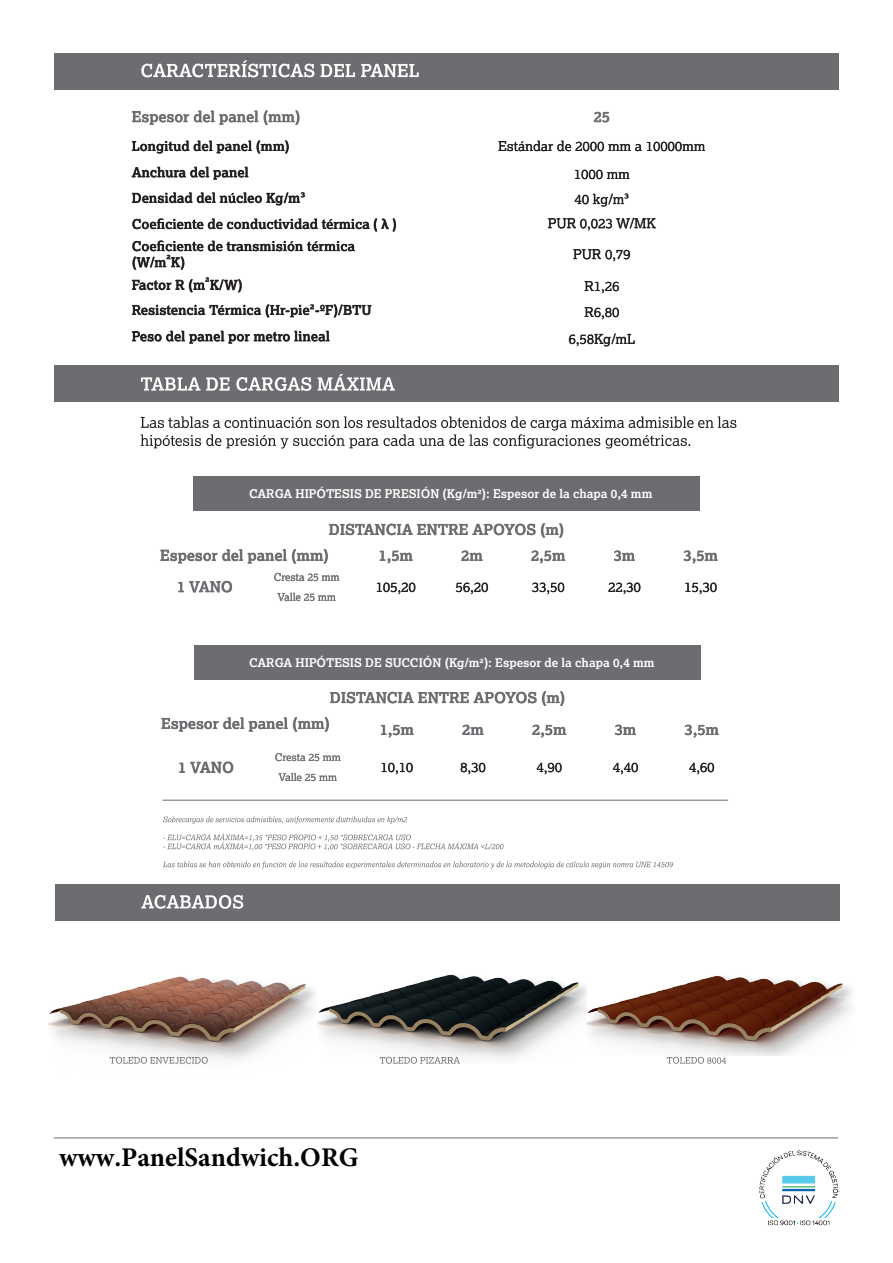
<style>
.page{position:relative;width:893px;height:1263px;background:#fff}
.page>*{position:absolute;margin:0;border:0;box-sizing:border-box;transform-origin:0 0}
.t1{font:700 27px "Minion Pro";color:#000}
.t2{font:700 15px/25.8px "Lexia";color:#6c6d70}
.t3{font:700 13.5px/16.2px "Lexia";color:#231f20}
.t4{font:13.5px "Lexia";color:#231f20}
.t5{font:700 12px "Lexia";color:#fff}
.t6{font:10.5px "Lexia";color:#6c6d70}
.s1{font-family:"Calibri";font-size:15px}
</style>
<div class="page">
<div style="left:54px;top:53px;width:785px;height:36px;background:#6c6d70"></div>
<svg style="left:141px;top:60px;width:278px;height:17px"></svg>
<div style="left:49px;top:974px;width:269px;height:103px;background:#231f20;opacity:.4"></div>
<img style="left:49px;top:974px;width:260px;height:103px">
<img style="left:317px;top:974px;width:264px;height:89px">
<div style="left:586px;top:973px;width:269px;height:83px;background:#231f20;opacity:.4"></div>
<img style="left:586px;top:973px;width:260px;height:83px">
<div style="left:55px;top:884px;width:785px;height:37px;background:#6c6d70"></div>
<svg style="left:141px;top:895px;width:102px;height:14px"></svg>
<svg style="left:569px;top:333px;width:66px;height:13px"></svg>
<svg style="left:132px;top:331px;width:198px;height:13px"></svg>
<svg style="left:585px;top:307px;width:34px;height:12px"></svg>
<svg style="left:132px;top:304px;width:239px;height:13px"></svg>
<svg style="left:585px;top:281px;width:34px;height:12px"></svg>
<svg style="left:132px;top:277px;width:110px;height:15px"></svg>
<svg style="left:573px;top:249px;width:57px;height:12px"></svg>
<svg style="left:132px;top:241px;width:223px;height:29px"></svg>
<svg style="left:548px;top:218px;width:108px;height:13px"></svg>
<svg style="left:132px;top:218px;width:264px;height:13px"></svg>
<svg style="left:575px;top:194px;width:54px;height:13px"></svg>
<svg style="left:132px;top:192px;width:173px;height:13px"></svg>
<svg style="left:575px;top:170px;width:55px;height:9px"></svg>
<svg style="left:132px;top:167px;width:116px;height:13px"></svg>
<svg style="left:499px;top:141px;width:206px;height:10px"></svg>
<svg style="left:132px;top:141px;width:157px;height:12px"></svg>
<svg style="left:594px;top:112px;width:15px;height:10px"></svg>
<svg style="left:132px;top:111px;width:167px;height:14px"></svg>
<svg style="left:110px;top:1057px;width:98px;height:7px"></svg>
<svg style="left:380px;top:1057px;width:80px;height:7px"></svg>
<svg style="left:667px;top:1057px;width:59px;height:7px"></svg>
<img style="left:759px;top:1150px;width:81px;height:76px">
<hr style="left:54px;top:1137px;width:784px;height:1px;background:#6c6d70">
<svg style="left:141px;top:416px;width:595px;height:32px"></svg>
<svg style="left:163px;top:861px;width:510px;height:7px"></svg>
<svg style="left:163px;top:833px;width:341px;height:17px"></svg>
<svg style="left:163px;top:816px;width:244px;height:7px"></svg>
<svg style="left:278px;top:593px;width:58px;height:8px"></svg>
<svg style="left:686px;top:582px;width:31px;height:12px"></svg>
<svg style="left:608px;top:582px;width:32px;height:12px"></svg>
<svg style="left:532px;top:582px;width:32px;height:12px"></svg>
<svg style="left:456px;top:582px;width:32px;height:12px"></svg>
<svg style="left:377px;top:582px;width:38px;height:12px"></svg>
<svg style="left:274px;top:573px;width:65px;height:8px"></svg>
<svg style="left:178px;top:581px;width:54px;height:12px"></svg>
<svg style="left:684px;top:550px;width:34px;height:13px"></svg>
<svg style="left:614px;top:550px;width:21px;height:11px"></svg>
<svg style="left:531px;top:550px;width:34px;height:13px"></svg>
<svg style="left:461px;top:550px;width:21px;height:11px"></svg>
<svg style="left:380px;top:551px;width:33px;height:12px"></svg>
<svg style="left:161px;top:549px;width:167px;height:14px"></svg>
<svg style="left:329px;top:523px;width:234px;height:15px"></svg>
<div style="left:193px;top:477px;width:506px;height:34px;background:#6c6d70"></div>
<div style="left:54px;top:366px;width:785px;height:36px;background:#6c6d70"></div>
<svg style="left:141px;top:374px;width:254px;height:17px"></svg>
<svg style="left:279px;top:773px;width:58px;height:8px"></svg>
<svg style="left:689px;top:763px;width:25px;height:11px"></svg>
<svg style="left:613px;top:763px;width:25px;height:11px"></svg>
<svg style="left:537px;top:763px;width:25px;height:11px"></svg>
<svg style="left:461px;top:763px;width:24px;height:11px"></svg>
<svg style="left:382px;top:763px;width:31px;height:11px"></svg>
<svg style="left:276px;top:753px;width:64px;height:8px"></svg>
<svg style="left:179px;top:761px;width:54px;height:12px"></svg>
<svg style="left:685px;top:725px;width:34px;height:12px"></svg>
<svg style="left:615px;top:725px;width:21px;height:10px"></svg>
<svg style="left:532px;top:725px;width:34px;height:12px"></svg>
<svg style="left:463px;top:725px;width:21px;height:10px"></svg>
<svg style="left:381px;top:725px;width:33px;height:12px"></svg>
<svg style="left:162px;top:717px;width:167px;height:14px"></svg>
<svg style="left:330px;top:692px;width:234px;height:14px"></svg>
<div style="left:195px;top:645px;width:506px;height:34px;background:#6c6d70"></div>
<hr style="left:163px;top:800px;width:565px;height:1px;background:#6c6d70">
<p class="t2" style="left:132px;top:104px;width:170px">Espesor del panel (mm)</p>
<p class="t2" style="left:594px;top:104px;width:18px">25</p>
<p class="t3" style="left:132px;top:138px;width:159px">Longitud del panel (mm)</p>
<p class="t4" style="left:498px;top:138px;width:209px">Estándar de 2000 mm a 10000mm</p>
<p class="t3" style="left:132px;top:164px;width:119px">Anchura del panel</p>
<p class="t4" style="left:574px;top:166px;width:58px">1000 mm</p>
<p class="t3" style="left:132px;top:189px;width:175px">Densidad del núcleo Kg/m3</p>
<p class="t4" style="left:575px;top:191px;width:56px">40 kg/m3</p>
<p class="t3" style="left:132px;top:216px;width:266px">Coeficiente de conductividad térmica <span class="s1">( λ )</span></p>
<p class="t4" style="left:548px;top:215px;width:110px">PUR 0,023 W/MK</p>
<p class="t3" style="left:132px;top:238px;width:225px">Coeficiente de transmisión térmica (W/m<sup>2</sup>K)</p>
<p class="t4" style="left:573px;top:246px;width:59px">PUR 0,79</p>
<p class="t3" style="left:132px;top:276px;width:112px">Factor R (m<sup>2</sup>K/W)</p>
<p class="t4" style="left:584px;top:278px;width:37px">R1,26</p>
<p class="t3" style="left:132px;top:301px;width:241px">Resistencia Térmica (Hr-pie2-ºF)/BTU</p>
<p class="t4" style="left:584px;top:304px;width:37px">R6,80</p>
<p class="t3" style="left:132px;top:328px;width:200px">Peso del panel por metro lineal</p>
<p class="t4" style="left:569px;top:330px;width:68px">6,58Kg/mL</p>
<p class="t5" style="left:249px;top:486px;width:405px">CARGA HIPÓTESIS DE PRESIÓN (Kg/m²): Espesor de la chapa 0,4 mm</p>
<p class="t2" style="left:160px;top:516px;width:406px;text-indent:169px">DISTANCIA ENTRE APOYOS (m)<br>Espesor del panel (mm)</p>
<p class="t2" style="left:379px;top:542px;width:36px">1,5m</p>
<p class="t2" style="left:461px;top:542px;width:23px">2m</p>
<p class="t2" style="left:531px;top:542px;width:36px">2,5m</p>
<p class="t2" style="left:614px;top:542px;width:23px">3m</p>
<p class="t2" style="left:684px;top:542px;width:36px">3,5m</p>
<p class="t2" style="left:177px;top:574px;width:57px">1 VANO</p>
<p class="t6" style="left:274px;top:570px;width:67px">Cresta 25 mm</p>
<p class="t6" style="left:278px;top:590px;width:60px">Valle 25 mm</p>
<p class="t4" style="left:376px;top:578px;width:42px">105,20</p>
<p class="t4" style="left:456px;top:578px;width:34px">56,20</p>
<p class="t4" style="left:532px;top:578px;width:34px">33,50</p>
<p class="t4" style="left:608px;top:578px;width:34px">22,30</p>
<p class="t4" style="left:684px;top:578px;width:34px">15,30</p>
<p class="t5" style="left:249px;top:655px;width:407px">CARGA HIPÓTESIS DE SUCCIÓN (Kg/m²): Espesor de la chapa 0,4 mm</p>
<p class="t2" style="left:161px;top:684px;width:406px;text-indent:169px">DISTANCIA ENTRE APOYOS (m)<br>Espesor del panel (mm)</p>
<p class="t2" style="left:380px;top:716px;width:36px">1,5m</p>
<p class="t2" style="left:462px;top:716px;width:23px">2m</p>
<p class="t2" style="left:532px;top:716px;width:36px">2,5m</p>
<p class="t2" style="left:615px;top:716px;width:23px">3m</p>
<p class="t2" style="left:685px;top:716px;width:36px">3,5m</p>
<p class="t2" style="left:178px;top:754px;width:57px">1 VANO</p>
<p class="t6" style="left:275px;top:750px;width:67px">Cresta 25 mm</p>
<p class="t6" style="left:279px;top:770px;width:60px">Valle 25 mm</p>
<p class="t4" style="left:380px;top:759px;width:34px">10,10</p>
<p class="t4" style="left:460px;top:759px;width:27px">8,30</p>
<p class="t4" style="left:536px;top:759px;width:27px">4,90</p>
<p class="t4" style="left:613px;top:759px;width:27px">4,40</p>
<p class="t4" style="left:689px;top:759px;width:27px">4,60</p>
<h1 class="t1" style="left:59px;top:1138px;width:301px">www.PanelSandwich.ORG</h1>
</div>
